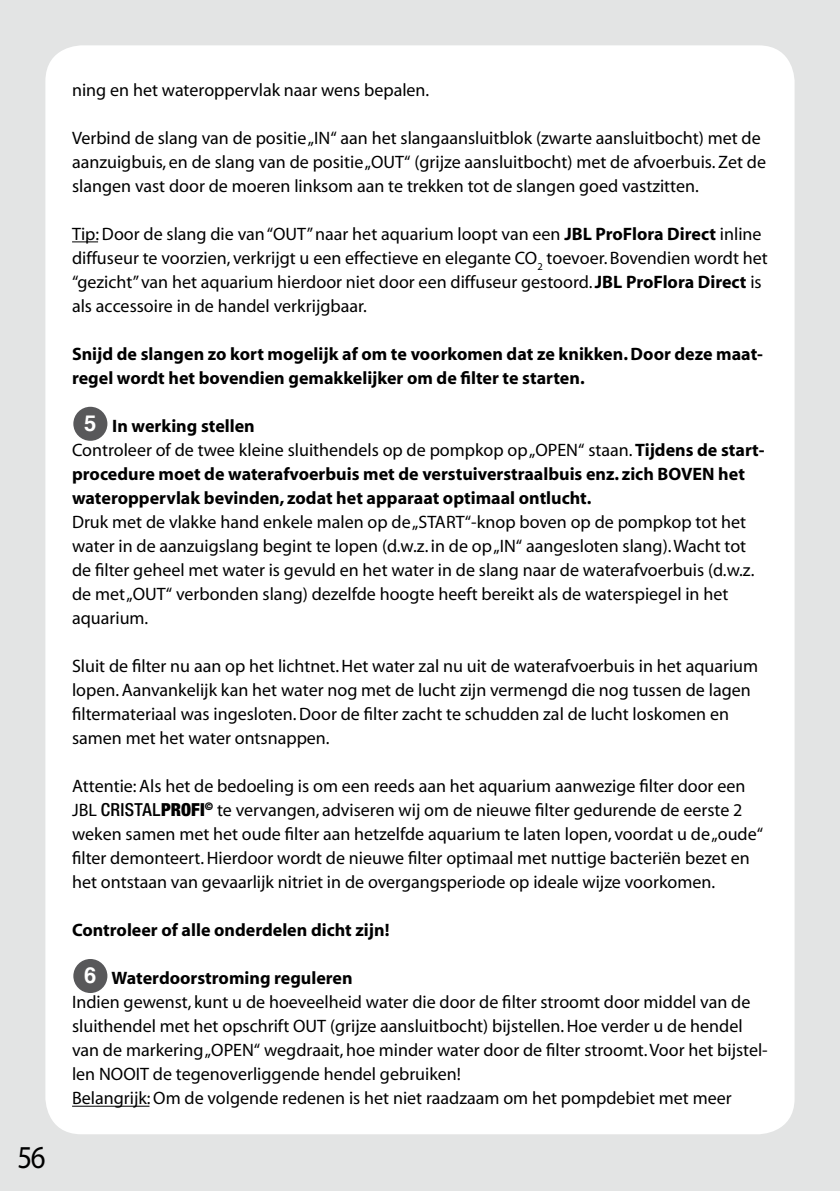
<style>
.page{position:relative;width:840px;height:1191px;background:#fff}
.page>*{position:absolute;margin:0;border:0;box-sizing:border-box;transform-origin:0 0}
.t1{font:32px "Myriad";color:#000;scale:.9 1}
.t2{font:18px/24px "Myriad";color:#000}
.t3{font:700 18px/24px "Myriad";color:#000}
.s1{font-weight:700}
.s2{font-family:"Helvetica";font-size:22px;color:#fff}
.s3{font-weight:400}
.s4{font-family:"Helvetica Neue LT Pro";font-weight:500;font-stretch:condensed}
.s5{font-family:"Helvetica Neue LT Pro";font-weight:900;font-stretch:condensed}
.s6{font-family:"Helvetica";font-weight:700;font-size:22px;color:#fff}
</style>
<div class="page">
<div style="left:0;top:0;width:839px;height:1191px;background:#e3e4e4"></div>
<div style="left:45px;top:45px;width:749px;height:1089px;background:#fff;border-radius:36px"></div>
<svg style="left:72px;top:241px;width:26px;height:1px"></svg>
<hr style="left:72px;top:1105px;width:77px;height:1px;background:#000">
<div style="left:73px;top:407px;width:34px;height:34px;background:#58585a;border-radius:50%"></div>
<div style="left:73px;top:959px;width:34px;height:34px;background:#58585a;border-radius:50%"></div>
<h1 class="t1" style="left:18px;top:1141px;width:33px">56</h1>
<p class="t2" style="left:72px;top:79px;width:358px">ning en het wateroppervlak naar wens bepalen.</p>
<p class="t2" style="left:72px;top:127px;width:695px">Verbind de slang van de positie „IN“ aan het slangaansluitblok (zwarte aansluitbocht) met de aanzuigbuis, en de slang van de positie „OUT“ (grijze aansluitbocht) met de afvoerbuis. Zet de slangen vast door de moeren linksom aan te trekken tot de slangen goed vastzitten.</p>
<p class="t2" style="left:72px;top:223px;width:697px">Tip: Door de slang die van “OUT” naar het aquarium loopt van een <span class="s1">JBL ProFlora Direct</span> inline diffuseur te voorzien, verkrijgt u een effectieve en elegante CO<sub>2</sub> toevoer. Bovendien wordt het “gezicht” van het aquarium hierdoor niet door een diffuseur gestoord. <span class="s1">JBL ProFlora Direct</span> is als accessoire in de handel verkrijgbaar.</p>
<p class="t3" style="left:72px;top:343px;width:692px">Snijd de slangen zo kort mogelijk af om te voorkomen dat ze knikken. Door deze maat&shy;regel wordt het bovendien gemakkelijker om de filter te starten.</p>
<p class="t3" style="left:72px;top:415px;width:693px;text-indent:12px"><span class="s2">5</span> In werking stellen<br><span class="s3">Controleer of de twee kleine sluithendels op de pompkop op „OPEN“ staan.</span> Tijdens de start&shy;procedure moet de waterafvoerbuis met de verstuiverstraalbuis enz. zich BOVEN het wateroppervlak bevinden, zodat het apparaat optimaal ontlucht.</p>
<p class="t2" style="left:72px;top:511px;width:683px">Druk met de vlakke hand enkele malen op de „START“-knop boven op de pompkop tot het water in de aanzuigslang begint te lopen (d.w.z. in de op „IN“ aangesloten slang). Wacht tot de filter geheel met water is gevuld en het water in de slang naar de waterafvoerbuis (d.w.z. de met „OUT“ verbonden slang) dezelfde hoogte heeft bereikt als de waterspiegel in het aquarium.</p>
<p class="t2" style="left:72px;top:655px;width:687px">Sluit de filter nu aan op het lichtnet. Het water zal nu uit de waterafvoerbuis in het aquarium lopen. Aanvankelijk kan het water nog met de lucht zijn vermengd die nog tussen de lagen filtermateriaal was ingesloten. Door de filter zacht te schudden zal de lucht loskomen en samen met het water ontsnappen.</p>
<p class="t2" style="left:72px;top:775px;width:692px">Attentie: Als het de bedoeling is om een reeds aan het aquarium aanwezige filter door een JBL <span class="s4">CRISTAL</span><span class="s5">PROFI</span><sup>©</sup> te vervangen, adviseren wij om de nieuwe filter gedurende de eerste 2 weken samen met het oude filter aan hetzelfde aquarium te laten lopen, voordat u de „oude“ filter demonteert. Hierdoor wordt de nieuwe filter optimaal met nuttige bacteriën bezet en het ontstaan van gevaarlijk nitriet in de overgangsperiode op ideale wijze voorkomen.</p>
<p class="t3" style="left:72px;top:919px;width:319px">Controleer of alle onderdelen dicht zijn!</p>
<p class="t2" style="left:72px;top:967px;width:696px;text-indent:12px"><span class="s6">6</span> <span class="s1">Waterdoorstroming reguleren<br></span>Indien gewenst, kunt u de hoeveelheid water die door de filter stroomt door middel van de sluithendel met het opschrift OUT (grijze aansluitbocht) bijstellen. Hoe verder u de hendel van de markering „OPEN“ wegdraait, hoe minder water door de filter stroomt. Voor het bijstel&shy;len NOOIT de tegenoverliggende hendel gebruiken!<br>Belangrijk: Om de volgende redenen is het niet raadzaam om het pompdebiet met meer</p>
</div>
